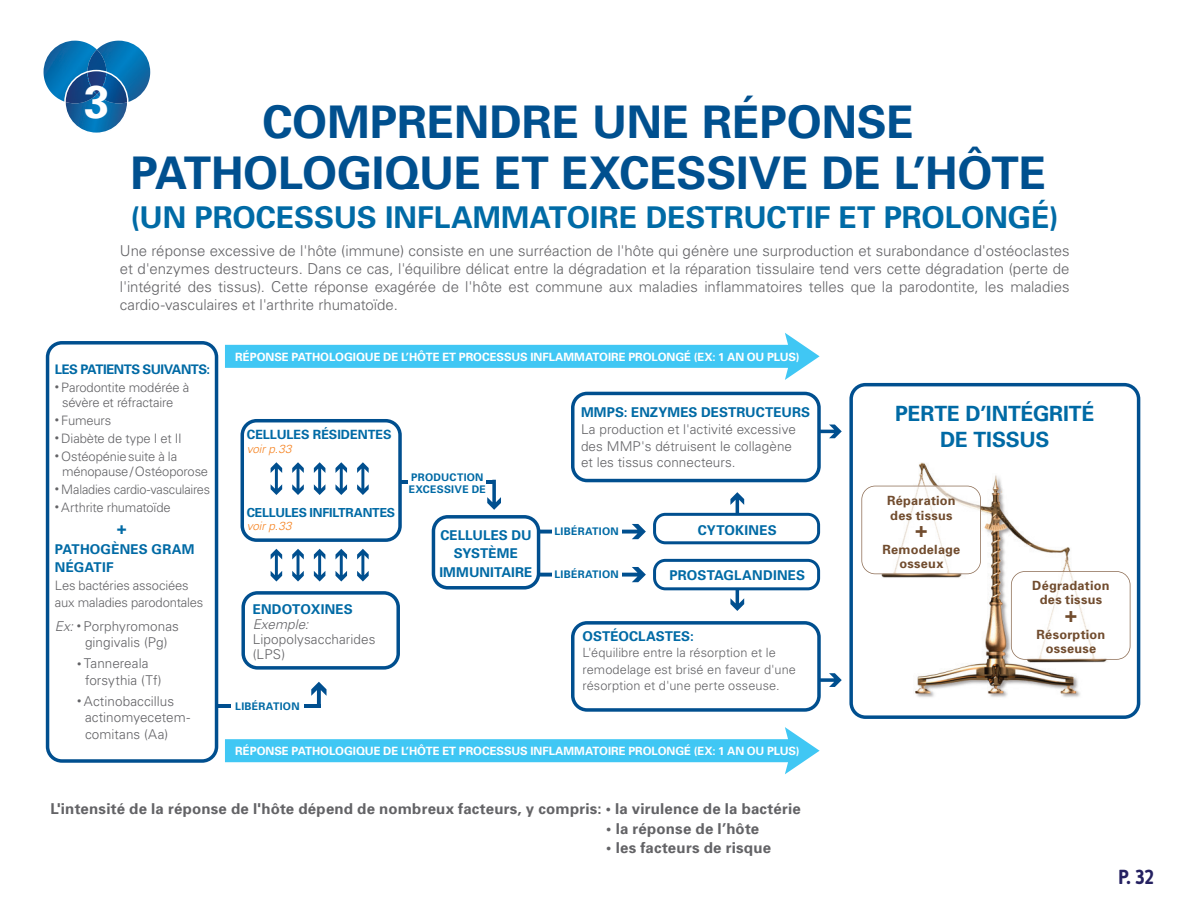
<style>
.page{position:relative;width:1188px;height:918px;background:#fff}
.page>*{position:absolute;margin:0;border:0;box-sizing:border-box;transform-origin:0 0}
.t1{font:700 46.05px "Univers";color:#fff}
.t2{font:700 45px/51px "Univers";letter-spacing:-.005em;color:#00508f;text-align:center}
.t3{font:700 30px "Univers";color:#006ba6}
.t4{font:900 21.75px "Univers";color:#714c2e}
.t5{font:700 21px/25.7px "Univers";letter-spacing:-.005em;color:#006aa5;text-align:center}
.t6{font:700 21px "Innfoo 2";color:#252161}
.t7{font:700 18px "Univers";color:#006aa5}
.t8{font:300 15px/18px "Univers";color:#636366;text-align:justify}
.t9{font:700 15px "Univers";letter-spacing:.015em;color:#636366}
.t10{font:300 13.5px/16.5px "Univers";letter-spacing:.005em;color:#636366}
.t11{font:700 13.5px/18.3px "Univers";letter-spacing:.005em;color:#006aa5}
.t12{font:italic 300 13.5px "Univers";letter-spacing:.005em;color:#636366}
.t13{font:700 13.2px "Univers";letter-spacing:-.035em;color:#006aa5}
.t14{font:300 13.05px/15px "Univers";letter-spacing:-.015em;color:#636366}
.t15{font:300 12.75px/16.5px "Univers";letter-spacing:.005em;color:#636366}
.t16{font:700 12.75px/14.5px "Univers";letter-spacing:.02em;color:#714c2e;text-align:center}
.t17{font:700 12.75px "Univers";letter-spacing:-.005em;color:#006aa5}
.t18{font:700 12.45px "Univers";letter-spacing:-.015em;color:#006aa5}
.t19{font:italic 300 11.7px "Univers";color:#f58220}
.t20{font:700 11.4px "Univers";letter-spacing:-.005em;color:#fff}
.t21{font:700 10.5px/12.8px "Univers";letter-spacing:.025em;color:#006aa5}
.s1{font-size:8.7px}
.s2{font-style:italic}
</style>
<div class="page">
<img style="left:43px;top:40px;width:108px;height:62px">
<img style="left:1140px;top:432px;width:1px;height:274px">
<img style="left:225px;top:727px;width:595px;height:47px">
<img style="left:225px;top:333px;width:595px;height:47px">
<svg style="left:357px;top:549px;width:12px;height:33px"></svg>
<svg style="left:335px;top:549px;width:12px;height:33px"></svg>
<svg style="left:314px;top:549px;width:11px;height:33px"></svg>
<svg style="left:292px;top:549px;width:12px;height:33px"></svg>
<svg style="left:271px;top:549px;width:11px;height:33px"></svg>
<svg style="left:241px;top:591px;width:159px;height:79px"></svg>
<svg style="left:241px;top:419px;width:161px;height:123px"></svg>
<svg style="left:46px;top:341px;width:172px;height:422px"></svg>
<hr style="left:218px;top:704px;width:103px;height:4px;background:#004f8f">
<svg style="left:311px;top:682px;width:16px;height:22px"></svg>
<div style="left:231px;top:699px;width:73px;height:13px;background:#fff"></div>
<hr style="left:401px;top:480px;width:93px;height:4px;background:#004f8f">
<div style="left:409px;top:474px;width:77px;height:15px;background:#fff"></div>
<svg style="left:849px;top:383px;width:291px;height:336px"></svg>
<svg style="left:432px;top:392px;width:410px;height:219px"></svg>
<svg style="left:571px;top:621px;width:271px;height:91px"></svg>
<img style="left:67px;top:102px;width:59px;height:29px">
<img style="left:97px;top:94px;width:19px;height:9px">
<svg style="left:44px;top:72px;width:2px;height:13px"></svg>
<svg style="left:67px;top:102px;width:16px;height:1px"></svg>
<img style="left:87px;top:63px;width:19px;height:6px">
<svg style="left:86px;top:69px;width:21px;height:27px"></svg>
<div style="left:64px;top:70px;width:65px;height:64px;border:2px solid #fff;border-radius:50%"></div>
<svg style="left:1124px;top:573px;width:6px;height:85px"></svg>
<img style="left:1011px;top:571px;width:113px;height:89px">
<img style="left:861px;top:486px;width:120px;height:88px">
<h1 class="t1" style="left:84px;top:72px;width:27px">3</h1>
<h2 class="t2" style="left:130px;top:95px;width:918px">COMPRENDRE UNE RÉPONSE<br>PATHOLOGIQUE ET EXCESSIVE DE L’HÔTE</h2>
<h3 class="t3" style="left:131px;top:198px;width:930px">(UN PROCESSUS INFLAMMATOIRE DESTRUCTIF ET PROLONGÉ)</h3>
<p class="t8" style="left:120px;top:241px;width:951px">Une réponse excessive de l'hôte (immune) consiste en une surréaction de l'hôte qui génère une surproduction et surabondance d'ostéoclastes et d'enzymes destructeurs. Dans ce cas, l'équilibre délicat entre la dégradation et la réparation tissulaire tend vers cette dégradation (perte de l'intégrité des tissus). Cette réponse exagérée de l'hôte est commune aux maladies inflammatoires telles que la parodontite, les maladies cardio-vasculaires et l'arthrite rhumatoïde.</p>
<p class="t20" style="left:235px;top:350px;width:566px">RÉPONSE PATHOLOGIQUE DE L’HÔTE ET PROCESSUS INFLAMMATOIRE PROLONGÉ (EX: 1 AN OU PLUS)</p>
<p class="t13" style="left:55px;top:361px;width:157px">LES PATIENTS SUIVANTS:</p>
<p class="t14" style="left:62px;top:379px;width:129px;text-indent:-7px"><span class="s1">•</span> Parodontite modérée à sévère et réfractaire</p>
<p class="t14" style="left:55px;top:412px;width:58px"><span class="s1">•</span> Fumeurs</p>
<p class="t14" style="left:55px;top:430px;width:128px"><span class="s1">•</span> Diabète de type I et II</p>
<p class="t14" style="left:62px;top:448px;width:148px;text-indent:-7px"><span class="s1">•</span> Ostéopéniesuite à la ménopause/Ostéoporose</p>
<p class="t14" style="left:55px;top:481px;width:157px"><span class="s1">•</span> Maladies cardio-vasculaires</p>
<p class="t14" style="left:55px;top:499px;width:117px"><span class="s1">•</span> Arthrite rhumatoïde</p>
<p class="t11" style="left:55px;top:539px;width:141px">PATHOGÈNES GRAM<br>NÉGATIF</p>
<p class="t14" style="left:55px;top:577px;width:150px;line-height:16.5px">Les bactéries associées aux maladies parodontales</p>
<p class="t10" style="left:85px;top:617px;width:95px;text-indent:-30px"><span class="s2">Ex:</span> <span class="s1">•</span> Porphyromonas gingivalis (Pg)</p>
<p class="t10" style="left:85px;top:655px;width:78px;text-indent:-8px"><span class="s1">•</span> Tannereala forsythia (Tf)</p>
<p class="t10" style="left:85px;top:692px;width:107px;text-indent:-8px"><span class="s1">•</span> Actinobaccillus actinomyecetem&shy;comitans (Aa)</p>
<p class="t21" style="left:235px;top:699px;width:66px">LIBÉRATION</p>
<h3 class="t5" style="left:895px;top:401px;width:201px">PERTE D’INTÉGRITÉ<br>DE TISSUS</h3>
<p class="t11" style="left:581px;top:403px;width:231px">MMPS: ENZYMES DESTRUCTEURS</p>
<p class="t10" style="left:581px;top:421px;width:216px">La production et l'activité excessive des MMP's détruisent le collagène et les tissus connecteurs.</p>
<p class="t17" style="left:247px;top:427px;width:146px">CELLULES RÉSIDENTES</p>
<p class="t19" style="left:247px;top:442px;width:46px">voir p.33</p>
<p class="t21" style="left:409px;top:470px;width:79px">PRODUCTION<br>EXCESSIVE DE</p>
<p class="t16" style="left:887px;top:493px;width:70px;text-align:left">Réparation des tissus</p>
<p class="t16" style="left:883px;top:541px;width:79px">Remodelage osseux</p>
<p class="t18" style="left:247px;top:504px;width:150px">CELLULES INFILTRANTES</p>
<p class="t19" style="left:247px;top:519px;width:46px">voir p.33</p>
<p class="t11" style="left:698px;top:520px;width:80px">CYTOKINES</p>
<p class="t11" style="left:669px;top:566px;width:137px">PROSTAGLANDINES</p>
<p class="t7" style="left:117px;top:516px;width:12px">+</p>
<p class="t21" style="left:554px;top:525px;width:66px">LIBÉRATION</p>
<p class="t21" style="left:554px;top:568px;width:66px">LIBÉRATION</p>
<p class="t11" style="left:440px;top:526px;width:93px">CELLULES DU</p>
<h3 class="t4" style="left:914px;top:515px;width:16px">+</h3>
<p class="t11" style="left:439px;top:544px;width:95px;text-align:center">SYSTÈME<br>IMMUNITAIRE</p>
<p class="t16" style="left:1032px;top:577px;width:79px">Dégradation des tissus</p>
<p class="t16" style="left:1037px;top:626px;width:70px">Résorption osseuse</p>
<p class="t11" style="left:253px;top:599px;width:102px">ENDOTOXINES</p>
<p class="t12" style="left:253px;top:616px;width:57px">Exemple:</p>
<p class="t10" style="left:253px;top:631px;width:124px;line-height:15px">Lipopolysaccharides (LPS)</p>
<h3 class="t4" style="left:1064px;top:600px;width:16px">+</h3>
<p class="t11" style="left:583px;top:626px;width:113px">OSTÉOCLASTES:</p>
<p class="t15" style="left:583px;top:644px;width:215px">L'équilibre entre la résorption et le remodelage est brisé en faveur d'une résorption et d'une perte osseuse.</p>
<p class="t20" style="left:235px;top:744px;width:566px">RÉPONSE PATHOLOGIQUE DE L’HÔTE ET PROCESSUS INFLAMMATOIRE PROLONGÉ (EX: 1 AN OU PLUS)</p>
<p class="t9" style="left:50px;top:799px;width:752px">L'intensité de la réponse de l'hôte dépend de nombreux facteurs, y compris: • la virulence de la bactérie</p>
<p class="t9" style="left:606px;top:819px;width:154px">• la réponse de l’hôte</p>
<p class="t9" style="left:606px;top:838px;width:166px">• les facteurs de risque</p>
<h3 class="t6" style="left:1118px;top:864px;width:38px">P. 32</h3>
</div>
